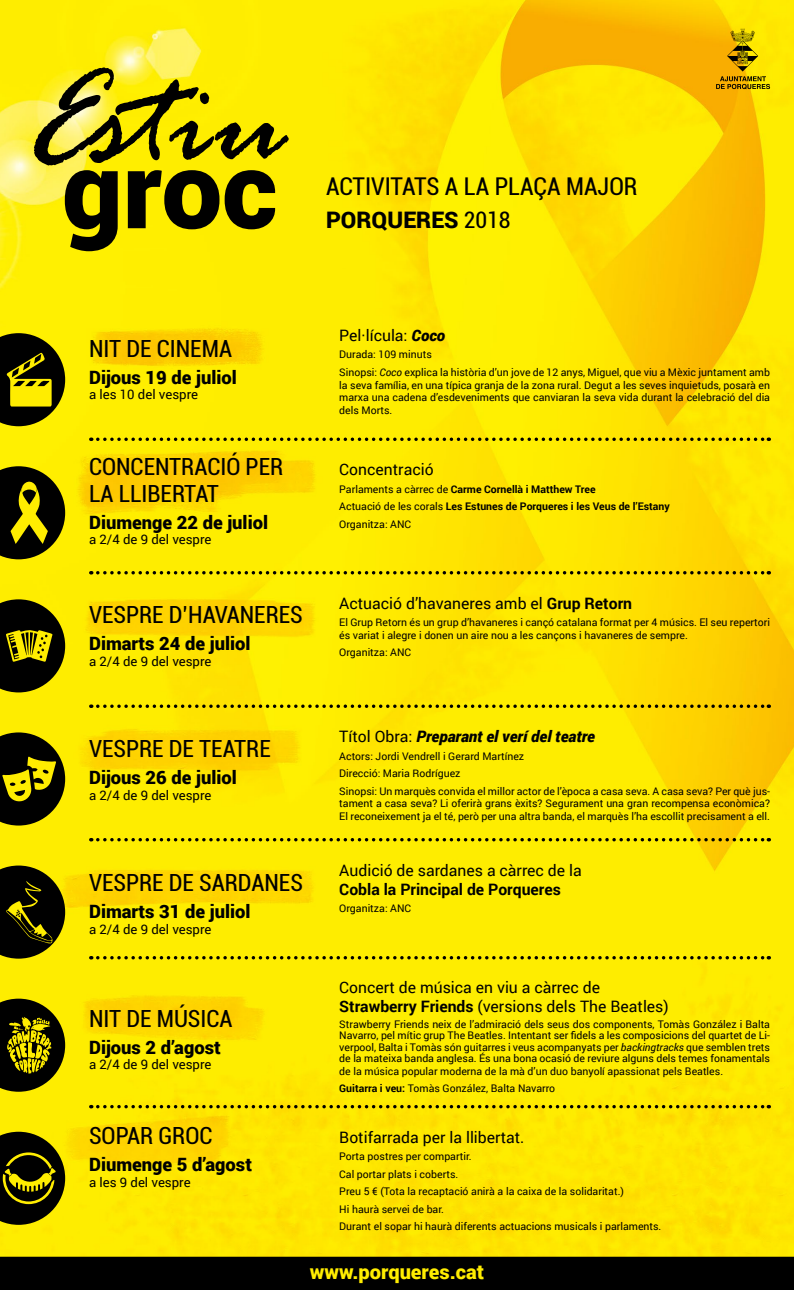
<style>
.page{position:relative;width:794px;height:1290px;background:#fff}
.page>*{position:absolute;margin:0;border:0;box-sizing:border-box;transform-origin:0 0}
.t1{font:italic 145.16px "Rage";letter-spacing:-.01em;color:#000}
.t2{font:900 107.89px "Roboto";color:#000}
.t3{font:condensed 24.5px "Roboto";color:#000}
.t4{font:condensed 23.62px/26.2px "Roboto";color:#000}
.t5{font:900 22.75px "Roboto";color:#000}
.t6{font:900 20.12px "Roboto";color:#ffed00}
.t7{font:900 18.38px "Roboto";color:#000}
.t8{font:15.75px/18.9px "Roboto";color:#000}
.t9{font:italic 900 15.75px "Roboto";color:#000}
.t10{font:700 15.75px "Roboto";color:#000}
.t11{font:13.12px "Roboto";color:#000}
.t12{font:10.5px/17.6px "Roboto";color:#000}
.t13{font:700 10.5px/17.6px "Roboto";color:#000}
.s1{font-weight:400;font-stretch:condensed}
.s2{font-weight:900;font-style:italic}
.s3{font-style:italic}
.s4{font-weight:400}
.s5{font-weight:700}
.s6{font-weight:400;font-style:normal}
</style>
<div class="page">
<img style="left:0;top:0;width:794px;height:1257px">
<svg style="left:98px;top:437px;width:671px;height:4px;background:#ac9e00"></svg>
<svg style="left:98px;top:571px;width:671px;height:3px;background:#998a00"></svg>
<svg style="left:98px;top:704px;width:671px;height:4px;background:#ab9a00"></svg>
<svg style="left:98px;top:838px;width:671px;height:3px;background:#978c00"></svg>
<svg style="left:98px;top:956px;width:671px;height:3px;background:#988e00"></svg>
<svg style="left:98px;top:1105px;width:671px;height:3px;background:#968800"></svg>
<div style="left:0;top:1257px;width:794px;height:33px;background:#000"></div>
<svg style="left:0;top:333px;width:65px;height:93px;background:#5d5700"></svg>
<svg style="left:0;top:732px;width:65px;height:93px;background:#565000"></svg>
<svg style="left:0;top:1132px;width:65px;height:93px;background:#494300"></svg>
<svg style="left:0;top:599px;width:65px;height:93px;background:#4d4700"></svg>
<svg style="left:0;top:998px;width:65px;height:94px;background:#5b5500"></svg>
<svg style="left:0;top:466px;width:65px;height:93px;background:#524d00"></svg>
<svg style="left:0;top:865px;width:65px;height:93px;background:#3b3600"></svg>
<svg style="left:716px;top:29px;width:54px;height:60px;background:#cea800"></svg>
<h1 class="t1" style="left:26px;top:43px;width:260px">Estiu</h1>
<h2 class="t2" style="left:62px;top:114px;width:217px">groc</h2>
<h3 class="t3" style="left:326px;top:169px;width:313px">ACTIVITATS A LA PLAÇA MAJOR</h3>
<h3 class="t5" style="left:326px;top:204px;width:186px">PORQUERES <span class="s1">2018</span></h3>
<h3 class="t4" style="left:89px;top:334px;width:145px">NIT DE CINEMA</h3>
<h3 class="t7" style="left:89px;top:364px;width:149px">Dijous 19 de juliol</h3>
<p class="t11" style="left:89px;top:385px;width:110px">a les 10 del vespre</p>
<h3 class="t4" style="left:89px;top:453px;width:196px">CONCENTRACIÓ PER<br>LA LLIBERTAT</h3>
<h3 class="t7" style="left:89px;top:509px;width:181px">Diumenge 22 de juliol</h3>
<p class="t11" style="left:89px;top:530px;width:124px">a 2/4 de 9 del vespre</p>
<h3 class="t4" style="left:89px;top:601px;width:215px">VESPRE D’HAVANERES</h3>
<h3 class="t7" style="left:89px;top:630px;width:163px">Dimarts 24 de juliol</h3>
<p class="t11" style="left:89px;top:652px;width:124px">a 2/4 de 9 del vespre</p>
<h3 class="t8" style="left:339px;top:325px;width:107px">Pel·lícula: <span class="s2">Coco</span></h3>
<p class="t12" style="left:339px;top:345px;width:432px">Durada: 109 minuts<br>Sinopsi: <span class="s3">Coco</span> explica la història d’un jove de 12 anys, Miguel, que viu a Mèxic juntament amb</p>
<p class="t12" style="left:339px;top:378px;width:432px;line-height:12.6px;text-align:justify">la seva família, en una típica granja de la zona rural. Degut a les seves inquietuds, posarà en marxa una cadena d’esdeveniments que canviaran la seva vida durant la celebració del dia dels Morts.</p>
<h3 class="t8" style="left:339px;top:460px;width:96px">Concentració</h3>
<p class="t13" style="left:339px;top:480px;width:332px"><span class="s4">Parlaments a càrrec de</span> Carme Cornellà i Matthew Tree<br><span class="s4">Actuació de les corals</span> Les Estunes de Porqueres i les Veus de l’Estany<br><span class="s4">Organitza: ANC</span></p>
<h3 class="t8" style="left:339px;top:593px;width:294px">Actuació d’havaneres amb el <span class="s5">Grup Retorn</span></h3>
<p class="t12" style="left:339px;top:616px;width:432px;line-height:12.6px">El Grup Retorn és un grup d’havaneres i cançó catalana format per 4 músics. El seu repertori és variat i alegre i donen un aire nou a les cançons i havaneres de sempre.</p>
<p class="t12" style="left:339px;top:643px;width:73px">Organitza: ANC</p>
<h3 class="t4" style="left:89px;top:735px;width:183px">VESPRE DE TEATRE</h3>
<h3 class="t7" style="left:89px;top:764px;width:149px">Dijous 26 de juliol</h3>
<p class="t11" style="left:89px;top:786px;width:124px">a 2/4 de 9 del vespre</p>
<h3 class="t4" style="left:89px;top:869px;width:215px">VESPRE DE SARDANES</h3>
<h3 class="t7" style="left:89px;top:898px;width:163px">Dimarts 31 de juliol</h3>
<p class="t11" style="left:89px;top:920px;width:124px">a 2/4 de 9 del vespre</p>
<h3 class="t9" style="left:339px;top:725px;width:257px"><span class="s6">Títol Obra:</span> Preparant el verí del teatre</h3>
<p class="t12" style="left:339px;top:747px;width:432px">Actors: Jordi Vendrell i Gerard Martínez<br>Direcció: Maria Rodríguez<br>Sinopsi: Un marquès convida el millor actor de l’època a casa seva. A casa seva? Per què jus-</p>
<p class="t12" style="left:339px;top:797px;width:432px;line-height:12.6px">tament a casa seva? Li oferirà grans èxits? Segurament una gran recompensa econòmica?<br>El reconeixement ja el té, però per una altra banda, el marquès l’ha escollit precisament a ell.</p>
<h3 class="t8" style="left:339px;top:860px;width:244px">Audició de sardanes a càrrec de la</h3>
<h3 class="t10" style="left:339px;top:878px;width:223px">Cobla la Principal de Porqueres</h3>
<p class="t12" style="left:339px;top:899px;width:73px">Organitza: ANC</p>
<h3 class="t4" style="left:89px;top:1004px;width:145px">NIT DE MÚSICA</h3>
<h3 class="t7" style="left:89px;top:1034px;width:133px">Dijous 2 d’agost</h3>
<p class="t11" style="left:89px;top:1055px;width:124px">a 2/4 de 9 del vespre</p>
<h3 class="t4" style="left:89px;top:1121px;width:125px">SOPAR GROC</h3>
<h3 class="t7" style="left:89px;top:1151px;width:164px">Diumenge 5 d’agost</h3>
<p class="t11" style="left:89px;top:1173px;width:103px">a les 9 del vespre</p>
<h3 class="t8" style="left:339px;top:977px;width:331px">Concert de música en viu a càrrec de<br><span class="s5">Strawberry Friends</span> (versions dels The Beatles)</h3>
<p class="t12" style="left:339px;top:1018px;width:432px;line-height:11.4px;text-align:justify">Strawberry Friends neix de l’admiració dels seus dos components, Tomàs González i Balta Navarro, pel mític grup The Beatles. Intentant ser fidels a les composicions del quartet de Li&shy;verpool, Balta i Tomàs són guitarres i veus acompanyats per <span class="s3">backingtracks</span> que semblen trets de la mateixa banda anglesa. És una bona ocasió de reviure alguns dels temes fonamentals</p>
<p class="t12" style="left:339px;top:1062px;width:385px">de la música popular moderna de la mà d’un duo banyolí apassionat pels Beatles.<br><span class="s5">Guitarra i veu:</span> Tomàs González, Balta Navarro</p>
<h3 class="t8" style="left:339px;top:1127px;width:187px">Botifarrada per la llibertat.</h3>
<p class="t12" style="left:339px;top:1147px;width:324px">Porta postres per compartir.<br>Cal portar plats i coberts.<br>Preu 5 € (Tota la recaptació anirà a la caixa de la solidaritat.)<br>Hi haurà servei de bar.<br>Durant el sopar hi haurà diferents actuacions musicals i parlaments.</p>
<h3 class="t6" style="left:310px;top:1257px;width:176px">www.porqueres.cat</h3>
</div>
